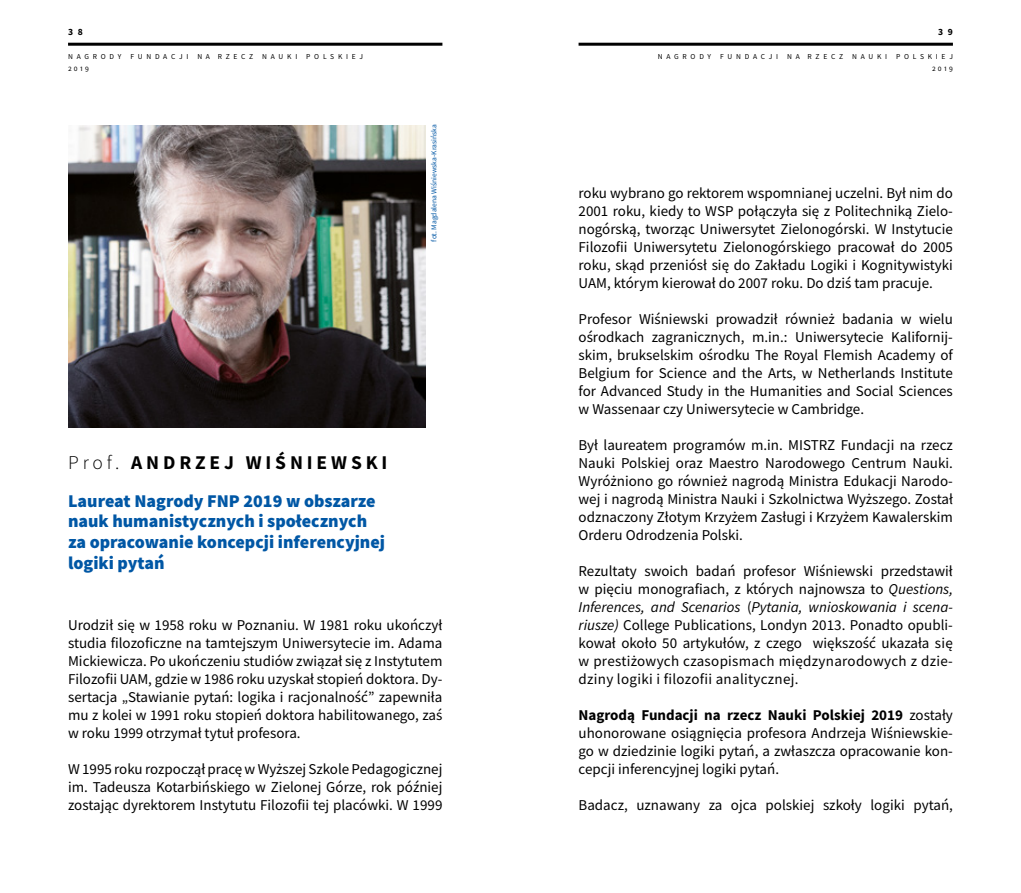
<style>
.page{position:relative;width:1021px;height:893px;background:#fff}
.page>*{position:absolute;margin:0;border:0;box-sizing:border-box;transform-origin:0 0}
.t1{font:700 19.5px "Source Sans Pro";letter-spacing:.2em;color:#000}
.t2{font:900 18px/20.7px "Source Sans Pro";color:#0057a5}
.t3{font:15px/18px "Source Sans Pro";color:#000;text-align:justify}
.t4{font:700 9.6px "Source Sans Pro";color:#000}
.t5{font:7.5px/12.5px "Source Sans Pro";letter-spacing:.5em;color:#000;text-align:right}
.t6{font:7.5px "Source Sans Pro";color:#0057a5}
.s1{font-weight:300}
.s2{font-style:italic}
.s3{font-weight:700}
</style>
<div class="page">
<hr style="left:578px;top:43px;width:374px;height:3px;background:#000">
<hr style="left:68px;top:43px;width:374px;height:3px;background:#000">
<img style="left:68px;top:125px;width:357px;height:302px">
<p class="t4" style="left:68px;top:25px;width:16px">3 8</p>
<p class="t4" style="left:938px;top:25px;width:16px">3 9</p>
<p class="t5" style="left:68px;top:50px;width:296px;text-align:left">NAGRODY FUNDACJI NA RZECZ NAUKI POLSKIEJ<br>2019</p>
<p class="t6" style="left:429px;top:242px;width:118px;rotate:-90deg">fot. Magdalena Wiśniewska-Krasińska</p>
<h1 class="t1" style="left:68px;top:449px;width:321px"><span class="s1">Prof.</span> ANDRZEJ WIŚNIEWSKI</h1>
<p class="t2" style="left:68px;top:490px;width:319px">Laureat Nagrody FNP 2019 w obszarze nauk humanistycznych i społecznych za opracowanie koncepcji inferencyjnej logiki pytań</p>
<p class="t3" style="left:68px;top:616px;width:376px">Urodził się w 1958 roku w Poznaniu. W 1981 roku ukończył studia filozoficzne na tamtejszym Uniwersytecie im. Adama Mickiewicza. Po ukończeniu studiów związał się z Instytutem Filozofii UAM, gdzie w 1986 roku uzyskał stopień doktora. Dy&shy;sertacja „Stawianie pytań: logika i racjonalność” zapewniła mu z kolei w 1991 roku stopień doktora habilitowanego, zaś w roku 1999 otrzymał tytuł profesora.</p>
<p class="t3" style="left:68px;top:760px;width:376px">W 1995 roku rozpoczął pracę w Wyższej Szkole Pedagogicznej im. Tadeusza Kotarbińskiego w Zielonej Górze, rok później zostając dyrektorem Instytutu Filozofii tej placówki. W 1999</p>
<p class="t5" style="left:657px;top:50px;width:296px">NAGRODY FUNDACJI NA RZECZ NAUKI POLSKIEJ<br>2019</p>
<p class="t3" style="left:578px;top:184px;width:376px">roku wybrano go rektorem wspomnianej uczelni. Był nim do 2001 roku, kiedy to WSP połączyła się z Politechniką Zielo&shy;nogórską, tworząc Uniwersytet Zielonogórski. W Instytucie Filozofii Uniwersytetu Zielonogórskiego pracował do 2005 roku, skąd przeniósł się do Zakładu Logiki i Kognitywistyki UAM, którym kierował do 2007 roku. Do dziś tam pracuje.</p>
<p class="t3" style="left:578px;top:310px;width:376px">Profesor Wiśniewski prowadził również badania w wielu ośrodkach zagranicznych, m.in.: Uniwersytecie Kalifornij&shy;skim, brukselskim ośrodku The Royal Flemish Academy of Belgium for Science and the Arts, w Netherlands Institute for Advanced Study in the Humanities and Social Sciences w Wassenaar czy Uniwersytecie w Cambridge.</p>
<p class="t3" style="left:578px;top:436px;width:376px">Był laureatem programów m.in. MISTRZ Fundacji na rzecz Nauki Polskiej oraz Maestro Narodowego Centrum Nauki.<br>Wyróżniono go również nagrodą Ministra Edukacji Narodo&shy;wej i nagrodą Ministra Nauki i Szkolnictwa Wyższego. Został odznaczony Złotym Krzyżem Zasługi i Krzyżem Kawalerskim Orderu Odrodzenia Polski.</p>
<p class="t3" style="left:578px;top:562px;width:376px">Rezultaty swoich badań profesor Wiśniewski przedstawił w pięciu monografiach, z których najnowsza to <span class="s2">Questions, Inferences, and Scenarios</span> (<span class="s2">Pytania, wnioskowania i scena&shy;riusze)</span> College Publications, Londyn 2013. Ponadto opubli&shy;kował około 50 artykułów, z czego większość ukazała się w prestiżowych czasopismach międzynarodowych z dzie&shy;dziny logiki i filozofii analitycznej.</p>
<p class="t3" style="left:578px;top:706px;width:376px"><span class="s3">Nagrodą Fundacji na rzecz Nauki Polskiej 2019</span> zostały uhonorowane osiągnięcia profesora Andrzeja Wiśniewskie&shy;go w dziedzinie logiki pytań, a zwłaszcza opracowanie kon&shy;cepcji inferencyjnej logiki pytań.</p>
<p class="t3" style="left:578px;top:796px;width:376px">Badacz, uznawany za ojca polskiej szkoły logiki pytań,</p>
</div>
